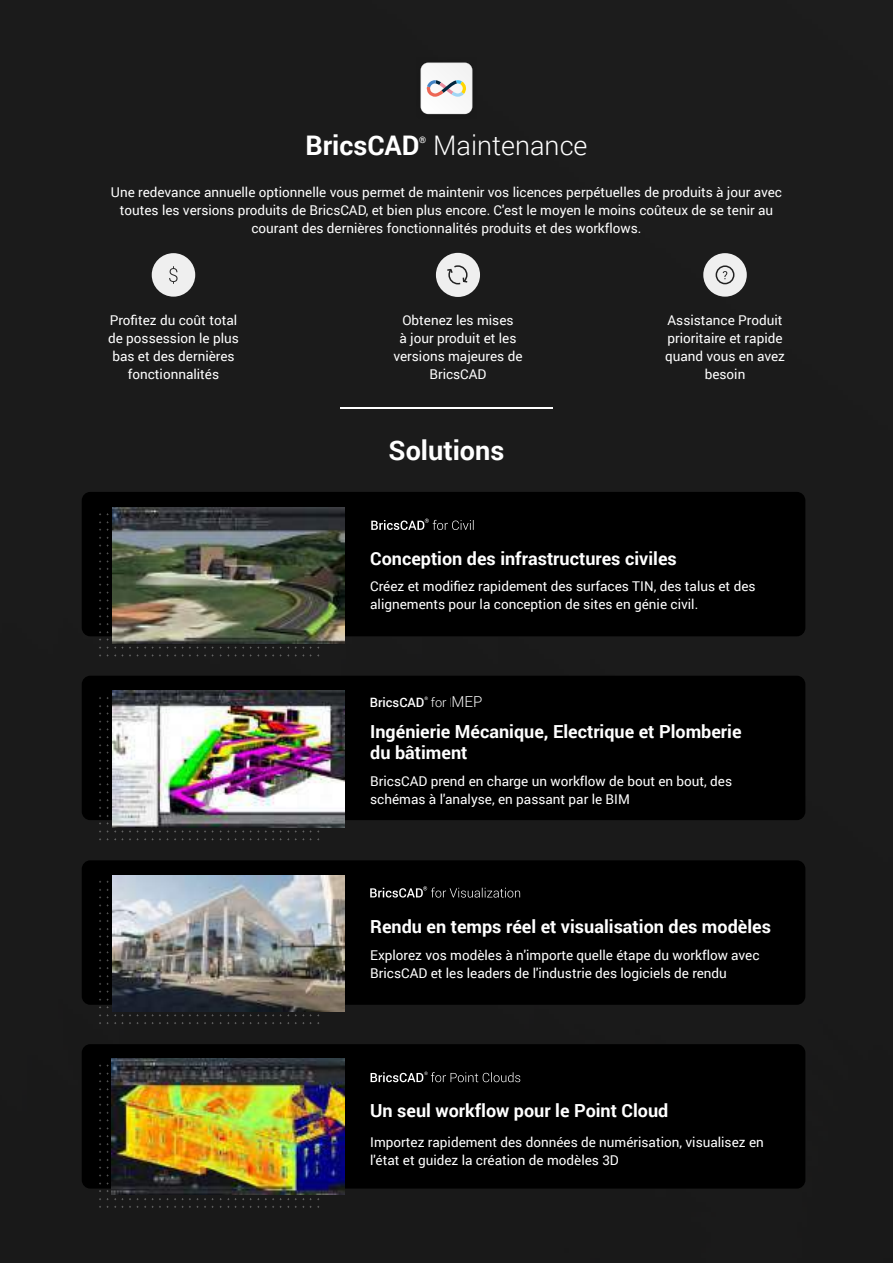
<style>
.page{position:relative;width:893px;height:1263px;background:#1b1b1b}
.page>*{position:absolute;margin:0;border:0;box-sizing:border-box;transform-origin:0 0}
.t1{font:300 27px "Roboto";color:#fff}
.t2{font:700 27px "Roboto";color:#fff}
.t3{font:700 18px/21px "Roboto";color:#fff}
.t4{font:300 15px "Roboto";color:#fff}
.t5{font:13.5px/18px "Roboto";color:#fff;text-align:center}
.t6{font:500 12.9px "Roboto";color:#fff}
.t7{font:700 9px "Roboto";color:#fff}
.t8{font:500 4.65px "Roboto";color:#fff}
.s1{font-weight:700}
.s2{font-weight:300}
</style>
<div class="page">
<div style="left:82px;top:492px;width:723px;height:144px;background:#000"></div>
<div style="left:82px;top:860px;width:723px;height:145px;background:#000"></div>
<div style="left:82px;top:676px;width:723px;height:144px;background:#000"></div>
<div style="left:82px;top:1044px;width:723px;height:144px;background:#000"></div>
<img style="left:416px;top:58px;width:61px;height:61px">
<svg style="left:420px;top:63px;width:52px;height:51px"></svg>
<div style="left:152px;top:253px;width:43px;height:44px;background:#efefef;border-radius:22px"></div>
<svg style="left:169px;top:266px;width:9px;height:18px"></svg>
<div style="left:436px;top:253px;width:44px;height:44px;background:#efefef;border-radius:22px"></div>
<svg style="left:447px;top:265px;width:21px;height:20px"></svg>
<div style="left:703px;top:253px;width:44px;height:44px;background:#efefef;border-radius:22px"></div>
<div style="left:716px;top:265px;width:18px;height:19px;border:2px solid #222;border-radius:50%"></div>
<svg style="left:723px;top:271px;width:4px;height:8px"></svg>
<svg style="left:98px;top:511px;width:226px;height:146px;background:#161615"></svg>
<img style="left:113px;top:499px;width:231px;height:146px">
<svg style="left:98px;top:695px;width:226px;height:146px;background:#191919"></svg>
<img style="left:113px;top:690px;width:231px;height:137px">
<svg style="left:371px;top:519px;width:103px;height:11px"></svg>
<svg style="left:98px;top:879px;width:226px;height:145px;background:#171717"></svg>
<svg style="left:98px;top:1062px;width:226px;height:146px;background:#141515"></svg>
<hr style="left:340px;top:407px;width:213px;height:1px;background:#fff">
<svg style="left:370px;top:886px;width:150px;height:11px;background:#333"></svg>
<svg style="left:371px;top:1071px;width:149px;height:11px;background:#353535"></svg>
<img style="left:112px;top:1058px;width:232px;height:136px">
<img style="left:113px;top:507px;width:231px;height:136px">
<img style="left:113px;top:875px;width:231px;height:137px">
<h1 class="t1" style="left:305px;top:127px;width:284px"><span class="s1">BricsCAD</span> Maintenance</h1>
<p class="t5" style="left:111px;top:183px;width:673px">Une redevance annuelle optionnelle vous permet de maintenir vos licences perpétuelles de produits à jour avec toutes les versions produits de BricsCAD, et bien plus encore. C'est le moyen le moins coûteux de se tenir au courant des dernières fonctionnalités produits et des workflows.</p>
<p class="t7" style="left:419px;top:133px;width:9px">®</p>
<p class="t5" style="left:108px;top:311px;width:132px">Profitez du coût total de possession le plus bas et des dernières fonctionnalités</p>
<p class="t5" style="left:393px;top:311px;width:131px">Obtenez les mises<br>à jour produit et les versions majeures de<br>BricsCAD</p>
<p class="t5" style="left:665px;top:311px;width:122px">Assistance Produit prioritaire et rapide quand vous en avez besoin</p>
<h1 class="t2" style="left:389px;top:432px;width:117px">Solutions</h1>
<h2 class="t3" style="left:370px;top:547px;width:308px">Conception des infrastructures civiles</h2>
<p class="t5" style="left:370px;top:577px;width:387px;text-align:left">Créez et modifiez rapidement des surfaces TIN, des talus et des alignements pour la conception de sites en génie civil.</p>
<p class="t8" style="left:425px;top:695px;width:5px">®</p>
<p class="t4" style="left:451px;top:691px;width:32px">MEP</p>
<p class="t6" style="left:370px;top:693px;width:114px">BricsCAD <span class="s2">for HVAC</span></p>
<h2 class="t3" style="left:370px;top:721px;width:373px">Ingénierie Mécanique, Electrique et Plomberie du bâtiment</h2>
<p class="t5" style="left:370px;top:772px;width:363px;text-align:left">BricsCAD prend en charge un workflow de bout en bout, des schémas à l'analyse, en passant par le BIM</p>
<h2 class="t3" style="left:370px;top:915px;width:402px">Rendu en temps réel et visualisation des modèles</h2>
<p class="t5" style="left:370px;top:946px;width:391px;text-align:left">Explorez vos modèles à n'importe quelle étape du workflow avec<br>BricsCAD et les leaders de l'industrie des logiciels de rendu</p>
<h2 class="t3" style="left:370px;top:1099px;width:300px">Un seul workflow pour le Point Cloud</h2>
<p class="t5" style="left:370px;top:1133px;width:395px;text-align:left">Importez rapidement des données de numérisation, visualisez en l'état et guidez la création de modèles 3D</p>
</div>
